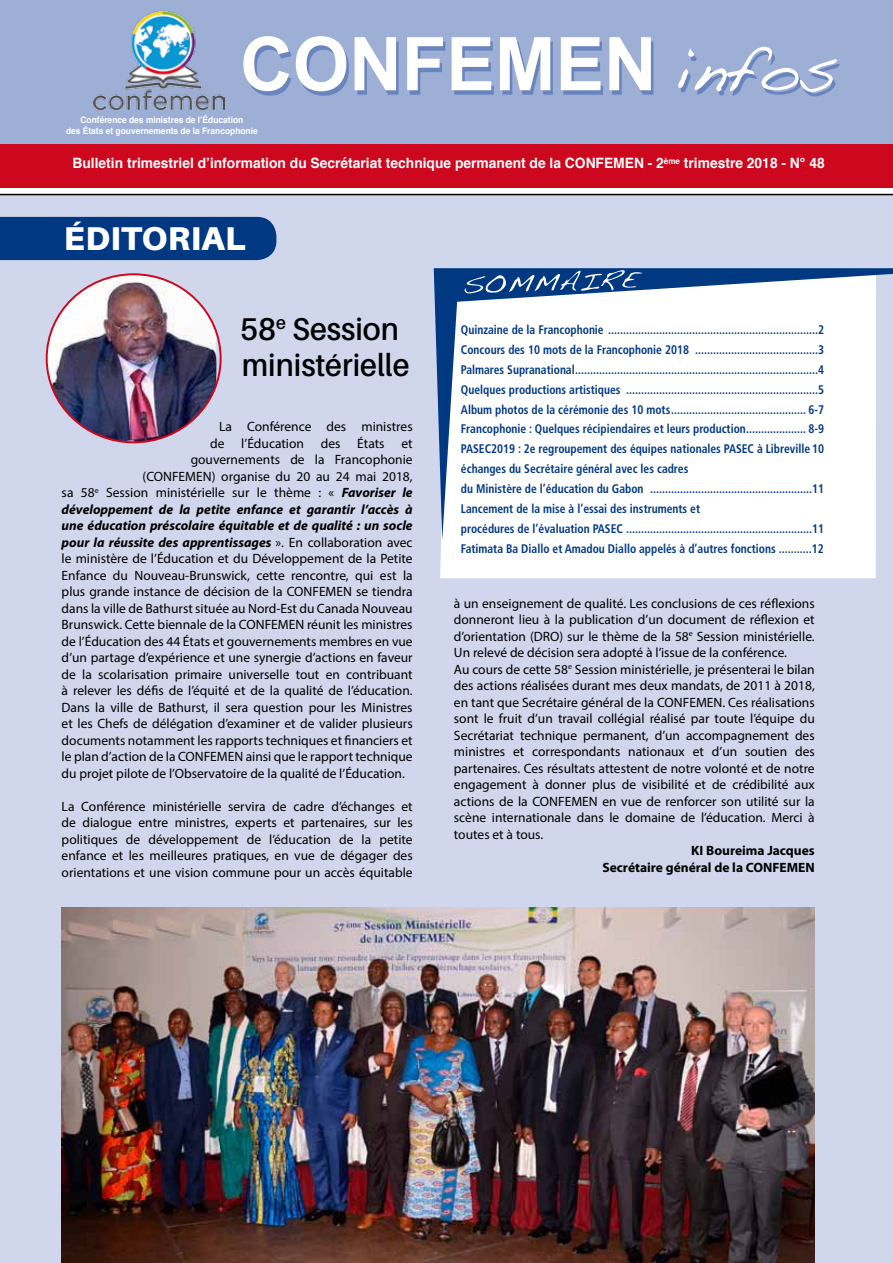
<style>
.page{position:relative;width:893px;height:1263px;background:#fff}
.page>*{position:absolute;margin:0;border:0;box-sizing:border-box;transform-origin:0 0}
.t1{font:900 33px "Aileron";letter-spacing:.01em;color:#fff}
.t2{font:600 31.5px/36px "Aileron";color:#000;scale:.95 1}
.t3{font:700 14.25px "Helvetica";color:#fff}
.t4{font:13.5px/16.5px "Myriad Pro";color:#000;text-align:justify}
.t5{font:italic 700 13.5px "Myriad Pro";color:#000}
.t6{font:700 13.5px/16.5px "Myriad Pro";color:#000;text-align:right}
.t7{font:700 condensed 12.45px/20px "Frutiger";color:#003882;scale:.93 1}
.t8{font:700 9px/10.8px "Helvetica";color:#fff;text-align:center;scale:.94 1}
.s1{font-weight:700;font-style:italic}
.s2{font-weight:400;font-style:normal}
</style>
<div class="page">
<div style="left:0;top:187px;width:893px;height:1076px;background:#d0d6eb"></div>
<svg style="left:0;top:188px;width:893px;height:7px;background:#d3d3d3"></svg>
<div style="left:0;top:0;width:893px;height:149px;background:#9eafd6"></div>
<div style="left:0;top:145px;width:893px;height:43px;background:#cd071e"></div>
<svg style="left:243px;top:36px;width:106px;height:60px"></svg>
<svg style="left:355px;top:37px;width:44px;height:58px"></svg>
<svg style="left:407px;top:37px;width:38px;height:58px"></svg>
<svg style="left:452px;top:37px;width:42px;height:58px"></svg>
<svg style="left:500px;top:37px;width:53px;height:58px"></svg>
<svg style="left:561px;top:37px;width:42px;height:58px"></svg>
<svg style="left:609px;top:37px;width:44px;height:58px"></svg>
<svg style="left:678px;top:47px;width:162px;height:49px"></svg>
<img style="left:94px;top:10px;width:130px;height:100px">
<div style="left:440px;top:540px;width:436px;height:38px;background:#fff"></div>
<svg style="left:434px;top:268px;width:459px;height:272px;background:#ebeff5"></svg>
<svg style="left:465px;top:270px;width:178px;height:23px;background:#305d99"></svg>
<img style="left:47px;top:274px;width:169px;height:168px">
<img style="left:62px;top:908px;width:753px;height:355px">
<div style="left:0;top:217px;width:276px;height:43px;background:#003882"></div>
<p class="t8" style="left:66px;top:115px;width:205px">Conférence des ministres de l’Éducation<br>des États et gouvernements de la Francophonie</p>
<p class="t3" style="left:73px;top:152px;width:754px">Bulletin trimestriel d’information du Secrétariat technique permanent de la CONFEMEN - 2<sup>ème</sup> trimestre 2018 - N° 48</p>
<h1 class="t1" style="left:64px;top:219px;width:183px">ÉDITORIAL</h1>
<h2 class="t2" style="left:240px;top:311px;width:180px">58<sup>e</sup> Session ministérielle</h2>
<p class="t4" style="left:219px;top:418px;width:195px">La Conférence des ministres</p>
<p class="t4" style="left:210px;top:435px;width:204px">de l’Éducation des États et</p>
<p class="t4" style="left:191px;top:451px;width:223px">gouvernements de la Francophonie</p>
<p class="t4" style="left:143px;top:468px;width:272px">(CONFEMEN) organise du 20 au 24 mai 2018,</p>
<p class="t4" style="left:62px;top:484px;width:353px">sa 58<sup>e</sup> Session ministérielle sur le thème : « <span class="s1">Favoriser le</span></p>
<p class="t5" style="left:62px;top:500px;width:353px">développement de la petite enfance et garantir l’accès à</p>
<p class="t5" style="left:62px;top:517px;width:353px">une éducation préscolaire équitable et de qualité : un socle</p>
<p class="t5" style="left:62px;top:533px;width:352px">pour la réussite des apprentissages <span class="s2">». En collaboration avec</span></p>
<p class="t4" style="left:62px;top:550px;width:353px">le ministère de l’Éducation et du Développement de la Petite</p>
<p class="t4" style="left:62px;top:567px;width:353px">Enfance du Nouveau-Brunswick, cette rencontre, qui est la</p>
<p class="t4" style="left:62px;top:583px;width:352px">plus grande instance de décision de la CONFEMEN se tiendra</p>
<p class="t4" style="left:62px;top:600px;width:352px">dans la ville de Bathurst située au Nord-Est du Canada Nouveau</p>
<p class="t4" style="left:62px;top:616px;width:352px">Brunswick. Cette biennale de la CONFEMEN réunit les ministres</p>
<p class="t4" style="left:62px;top:633px;width:353px">de l’Éducation des 44 États et gouvernements membres en vue</p>
<p class="t4" style="left:62px;top:649px;width:352px">d’un partage d’expérience et une synergie d’actions en faveur</p>
<p class="t4" style="left:62px;top:666px;width:353px">de la scolarisation primaire universelle tout en contribuant</p>
<p class="t4" style="left:62px;top:682px;width:352px">à relever les défis de l’équité et de la qualité de l’éducation.</p>
<p class="t4" style="left:62px;top:699px;width:352px">Dans la ville de Bathurst, il sera question pour les Ministres</p>
<p class="t4" style="left:62px;top:715px;width:353px">et les Chefs de délégation d’examiner et de valider plusieurs</p>
<p class="t4" style="left:62px;top:732px;width:352px">documents notamment les rapports techniques et financiers et</p>
<p class="t4" style="left:62px;top:748px;width:353px">le plan d’action de la CONFEMEN ainsi que le rapport technique</p>
<p class="t4" style="left:62px;top:765px;width:345px">du projet pilote de l’Observatoire de la qualité de l’Éducation.</p>
<p class="t4" style="left:62px;top:798px;width:353px">La Conférence ministérielle servira de cadre d’échanges et de dialogue entre ministres, experts et partenaires, sur les politiques de développement de l’éducation de la petite enfance et les meilleures pratiques, en vue de dégager des orientations et une vision commune pour un accès équitable</p>
<p class="t7" style="left:461px;top:319px;width:392px">Quinzaine de la Francophonie ......................................................................2<br>Concours des 10 mots de la Francophonie 2018 .........................................3<br>Palmares Supranational.................................................................................4<br>Quelques productions artistiques ................................................................5<br>Album photos de la cérémonie des 10 mots............................................. 6-7<br>Francophonie : Quelques récipiendaires et leurs production.................... 8-9<br>PASEC2019 : 2e regroupement des équipes nationales PASEC à Libreville 10 échanges du Secrétaire général avec les cadres<br>du Ministère de l’éducation du Gabon ......................................................11<br>Lancement de la mise à l’essai des instruments et<br>procédures de l’évaluation PASEC ..............................................................11<br>Fatimata Ba Diallo et Amadou Diallo appelés à d’autres fonctions ...........12</p>
<p class="t4" style="left:454px;top:594px;width:362px;text-align:left">à un enseignement de qualité. Les conclusions de ces réflexions donneront lieu à la publication d’un document de réflexion et d’orientation (DRO) sur le thème de la 58<sup>e</sup> Session ministérielle.<br>Un relevé de décision sera adopté à l’issue de la conférence.<br>Au cours de cette 58<sup>e</sup> Session ministérielle, je présenterai le bilan des actions réalisées durant mes deux mandats, de 2011 à 2018, en tant que Secrétaire général de la CONFEMEN. Ces réalisations sont le fruit d’un travail collégial réalisé par toute l’équipe du Secrétariat technique permanent, d’un accompagnement des ministres et correspondants nationaux et d’un soutien des partenaires. Ces résultats attestent de notre volonté et de notre engagement à donner plus de visibilité et de crédibilité aux actions de la CONFEMEN en vue de renforcer son utilité sur la scène internationale dans le domaine de l’éducation. Merci à toutes et à tous.</p>
<p class="t6" style="left:602px;top:842px;width:214px">KI Boureima Jacques<br>Secrétaire général de la CONFEMEN</p>
</div>
